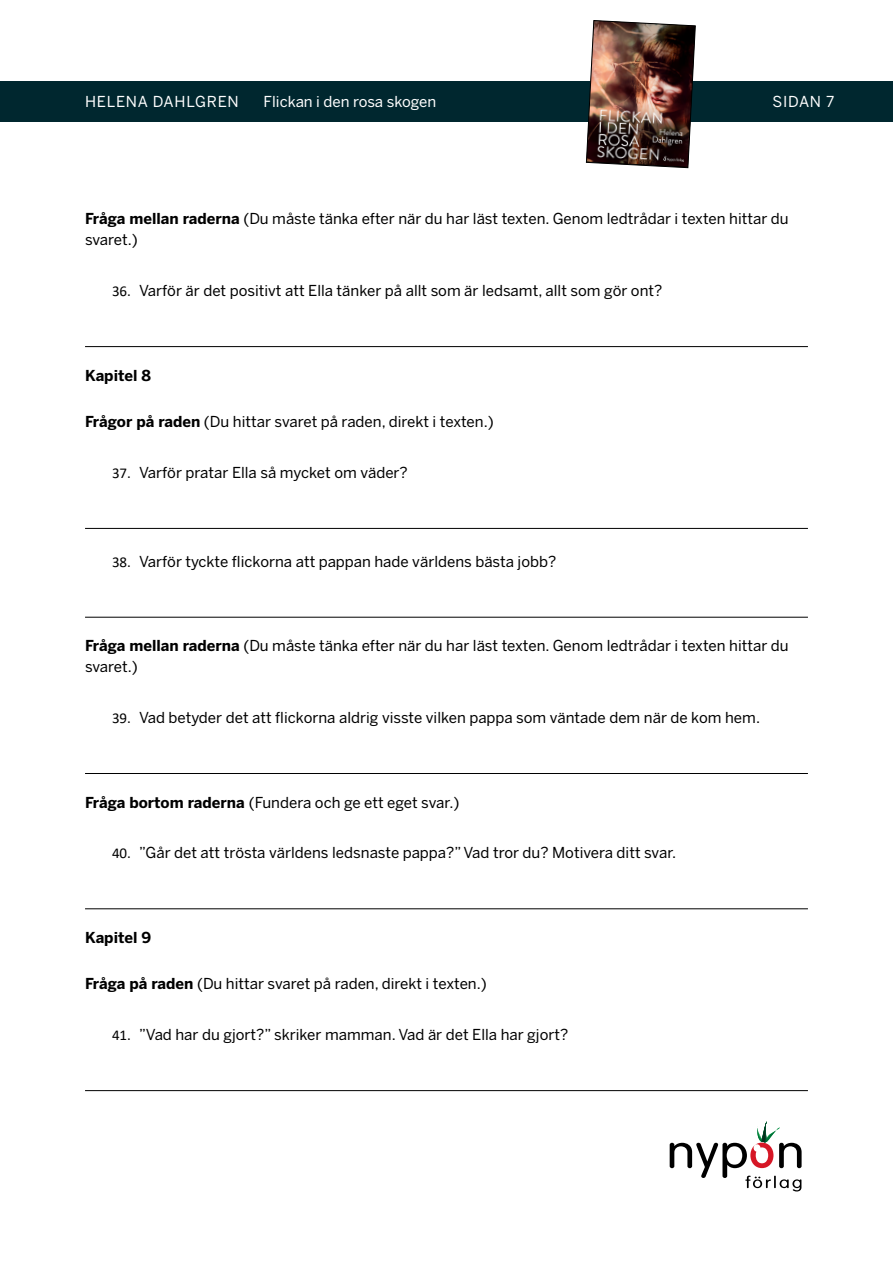
<style>
.page{position:relative;width:893px;height:1263px;background:#fff}
.page>*{position:absolute;margin:0;border:0;box-sizing:border-box;transform-origin:0 0}
.t1{font:15px/21px "Benton Sans";color:#000}
.t2{font:15px "Benton Sans";letter-spacing:.005em;color:#fff}
.t3{font:700 15px "Benton Sans";color:#000}
.t4{font:15px "Benton Sans";letter-spacing:.05em;color:#fff}
.s1{font-weight:700}
.s2{font-family:"Calibri"}
</style>
<div class="page">
<div style="left:0;top:81px;width:893px;height:40px;background:#00272f"></div>
<svg style="left:670px;top:1121px;width:132px;height:70px"></svg>
<img style="left:586px;top:20px;width:110px;height:148px">
<hr style="left:85px;top:346px;width:723px;height:1px;background:#000">
<hr style="left:85px;top:528px;width:723px;height:1px;background:#000">
<hr style="left:85px;top:617px;width:723px;height:1px;background:#000">
<hr style="left:85px;top:773px;width:723px;height:1px;background:#000">
<hr style="left:85px;top:908px;width:723px;height:1px;background:#000">
<hr style="left:85px;top:1090px;width:723px;height:1px;background:#000">
<p class="t4" style="left:85px;top:93px;width:155px">HELENA DAHLGREN</p>
<p class="t2" style="left:264px;top:93px;width:174px">Flickan i den rosa skogen</p>
<p class="t2" style="left:772px;top:93px;width:63px">SIDAN 7</p>
<p class="t1" style="left:85px;top:209px;width:705px"><span class="s1">Fråga mellan raderna</span> (Du måste tänka efter när du har läst texten. Genom ledtrådar i texten hittar du svaret.)</p>
<p class="t1" style="left:112px;top:281px;width:552px"><span class="s2">36.</span> Varför är det positivt att Ella tänker på allt som är ledsamt, allt som gör ont?</p>
<p class="t3" style="left:85px;top:367px;width:68px">Kapitel 8</p>
<p class="t1" style="left:85px;top:412px;width:410px"><span class="s1">Frågor på raden</span> (Du hittar svaret på raden, direkt i texten.)</p>
<p class="t1" style="left:112px;top:462px;width:297px"><span class="s2">37.</span> Varför pratar Ella så mycket om väder?</p>
<p class="t1" style="left:112px;top:551px;width:446px"><span class="s2">38.</span> Varför tyckte flickorna att pappan hade världens bästa jobb?</p>
<p class="t1" style="left:85px;top:636px;width:705px"><span class="s1">Fråga mellan raderna</span> (Du måste tänka efter när du har läst texten. Genom ledtrådar i texten hittar du svaret.)</p>
<p class="t1" style="left:112px;top:707px;width:649px"><span class="s2">39.</span> Vad betyder det att flickorna aldrig visste vilken pappa som väntade dem när de kom hem.</p>
<p class="t1" style="left:85px;top:792px;width:376px"><span class="s1">Fråga bortom raderna</span> (Fundera och ge ett eget svar.)</p>
<p class="t1" style="left:112px;top:843px;width:566px"><span class="s2">40.</span> ”Går det att trösta världens ledsnaste pappa?” Vad tror du? Motivera ditt svar.</p>
<p class="t3" style="left:85px;top:929px;width:68px">Kapitel 9</p>
<p class="t1" style="left:85px;top:974px;width:403px"><span class="s1">Fråga på raden</span> (Du hittar svaret på raden, direkt i texten.)</p>
<p class="t1" style="left:112px;top:1024px;width:458px"><span class="s2">41.</span> ”Vad har du gjort?” skriker mamman. Vad är det Ella har gjort?</p>
</div>
